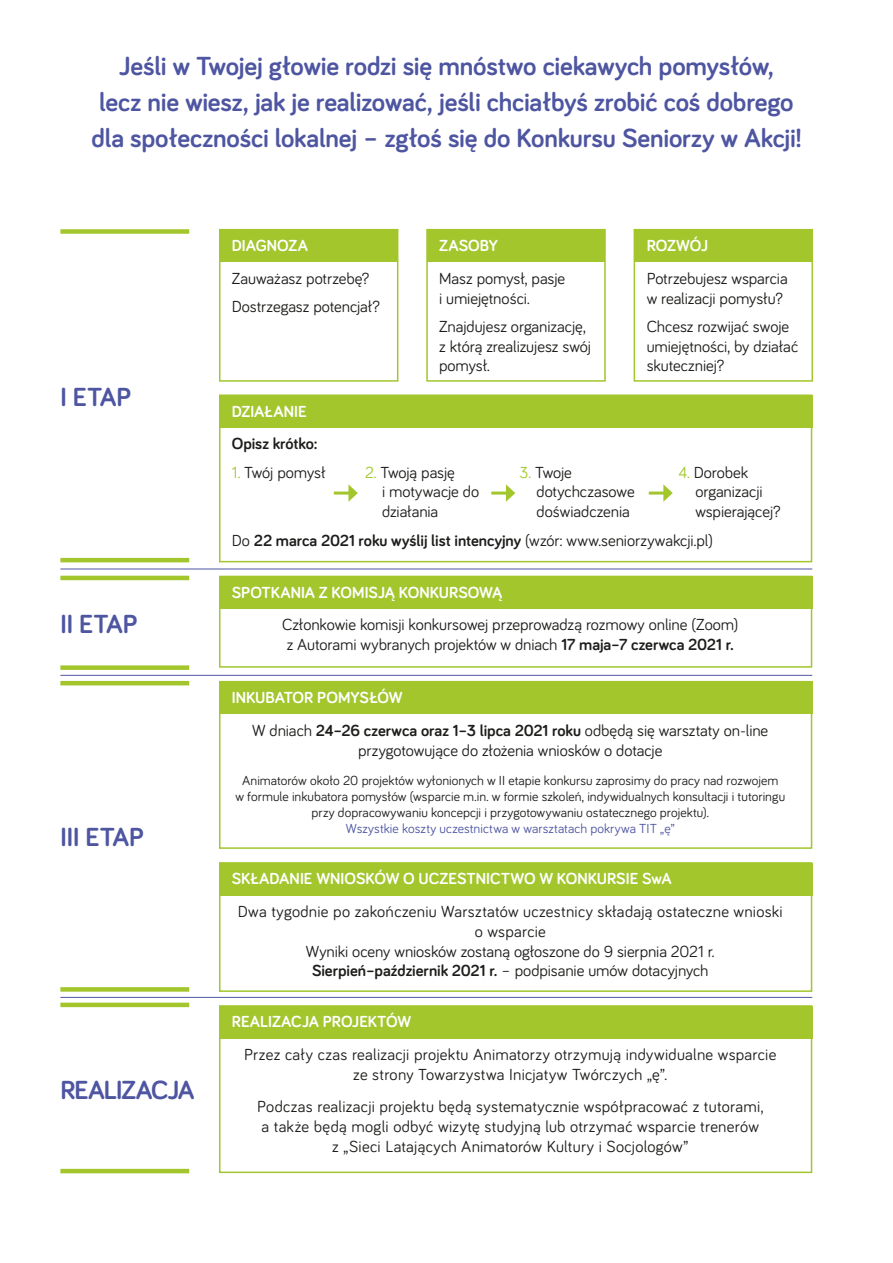
<style>
.page{position:relative;width:893px;height:1263px;background:#fff}
.page>*{position:absolute;margin:0;border:0;box-sizing:border-box;transform-origin:0 0}
.t1{font:700 27px/36px "Bariol";letter-spacing:-.005em;color:#4e55a1;text-align:center}
.t2{font:700 27px "Bariol";letter-spacing:-.035em;color:#4e55a1}
.t3{font:16.5px/19.8px "Bariol";color:#1d1d1b}
.t4{font:700 16.5px "Bariol";color:#fff}
.t5{font:700 16.5px "Bariol";color:#1d1d1b}
.t6{font:13.5px/16.2px "Bariol";letter-spacing:.005em;color:#1d1d1b;text-align:center}
.t7{font:13.5px "Bariol";letter-spacing:.005em;color:#4e55a1}
.s1{color:#a2c62c}
.s2{font-weight:400}
.s3{font-weight:700}
.s4{font-weight:700;color:#fff}
</style>
<div class="page">
<div style="left:219px;top:229px;width:179px;height:153px;border:2px solid #a2c62c"></div>
<div style="left:634px;top:229px;width:179px;height:153px;border:2px solid #a2c62c"></div>
<div style="left:426px;top:229px;width:180px;height:153px;border:2px solid #a2c62c"></div>
<div style="left:220px;top:230px;width:178px;height:32px;background:#a2c62c"></div>
<div style="left:634px;top:230px;width:178px;height:32px;background:#a2c62c"></div>
<div style="left:427px;top:230px;width:178px;height:32px;background:#a2c62c"></div>
<div style="left:219px;top:394px;width:593px;height:168px;border:2px solid #a2c62c"></div>
<div style="left:220px;top:395px;width:592px;height:33px;background:#a2c62c"></div>
<hr style="left:334px;top:492px;width:17px;height:3px;background:#a2c62c">
<svg style="left:348px;top:484px;width:10px;height:18px"></svg>
<hr style="left:491px;top:492px;width:18px;height:3px;background:#a2c62c">
<svg style="left:506px;top:484px;width:9px;height:18px"></svg>
<hr style="left:649px;top:492px;width:17px;height:3px;background:#a2c62c">
<svg style="left:663px;top:484px;width:10px;height:18px"></svg>
<div style="left:219px;top:576px;width:593px;height:92px;border:2px solid #a2c62c"></div>
<div style="left:220px;top:576px;width:592px;height:33px;background:#a2c62c"></div>
<div style="left:219px;top:681px;width:593px;height:168px;border:2px solid #a2c62c"></div>
<div style="left:220px;top:682px;width:592px;height:32px;background:#a2c62c"></div>
<div style="left:219px;top:862px;width:593px;height:130px;border:2px solid #a2c62c"></div>
<div style="left:220px;top:863px;width:592px;height:32px;background:#a2c62c"></div>
<div style="left:219px;top:1005px;width:593px;height:168px;border:2px solid #a2c62c"></div>
<div style="left:220px;top:1006px;width:592px;height:32px;background:#a2c62c"></div>
<div style="left:60px;top:229px;width:129px;height:5px;background:#a2c62c"></div>
<hr style="left:60px;top:558px;width:129px;height:4px;background:#a2c62c">
<hr style="left:60px;top:576px;width:129px;height:4px;background:#a2c62c">
<div style="left:60px;top:665px;width:129px;height:5px;background:#a2c62c"></div>
<hr style="left:60px;top:681px;width:129px;height:4px;background:#a2c62c">
<div style="left:60px;top:987px;width:129px;height:5px;background:#a2c62c"></div>
<hr style="left:60px;top:1003px;width:129px;height:4px;background:#a2c62c">
<hr style="left:60px;top:1169px;width:129px;height:4px;background:#a2c62c">
<hr style="left:60px;top:569px;width:752px;height:1px;background:#4e55a1">
<hr style="left:60px;top:675px;width:752px;height:1px;background:#4e55a1">
<hr style="left:60px;top:997px;width:752px;height:1px;background:#4e55a1">
<h1 class="t1" style="left:92px;top:47px;width:711px">Jeśli w Twojej głowie rodzi się mnóstwo ciekawych pomysłów,<br>lecz nie wiesz, jak je realizować, jeśli chciałbyś zrobić coś dobrego dla społeczności lokalnej – zgłoś się do Konkursu Seniorzy w Akcji!</h1>
<h1 class="t1" style="left:60px;top:378px;width:72px">I eta p</h1>
<h1 class="t1" style="left:60px;top:604px;width:79px">II etap</h1>
<h1 class="t1" style="left:60px;top:818px;width:85px">III etap</h1>
<h1 class="t2" style="left:60px;top:1071px;width:136px">REALIZACJA</h1>
<p class="t4" style="left:232px;top:234px;width:21px">Diagno</p>
<p class="t4" style="left:289px;top:234px;width:19px">za</p>
<p class="t3" style="left:232px;top:263px;width:150px;line-height:28.3px">Zauważasz potrzebę?<br>Dostrzegasz potencjał?</p>
<p class="t4" style="left:439px;top:234px;width:11px">Zaso</p>
<p class="t4" style="left:480px;top:234px;width:20px">by</p>
<p class="t3" style="left:439px;top:267px;width:128px">Masz pomysł, pasje i umiejętności.</p>
<p class="t3" style="left:439px;top:315px;width:154px">Znajdujesz organizację, z którą zrealizujesz swój pomysł.</p>
<p class="t4" style="left:647px;top:234px;width:59px">Rozwój</p>
<p class="t3" style="left:647px;top:267px;width:143px">Potrzebujesz wsparcia w realizacji pomysłu?</p>
<p class="t3" style="left:647px;top:315px;width:153px">Chcesz rozwijać swoje umiejętności, by działać skuteczniej?</p>
<p class="t4" style="left:232px;top:400px;width:51px">Działanie</p>
<p class="t5" style="left:232px;top:432px;width:87px">Opisz krótko:</p>
<p class="t3" style="left:232px;top:461px;width:95px"><span class="s1">1.</span> Twój pomysł</p>
<p class="t3" style="left:382px;top:461px;width:99px;text-indent:-17px"><span class="s1">2.</span> Twoją pasję<br>i motywacje do działania</p>
<p class="t3" style="left:537px;top:461px;width:100px;text-indent:-17px"><span class="s1">3.</span> Twoje dotychczasowe doświadczenia</p>
<p class="t3" style="left:695px;top:461px;width:87px;text-indent:-17px"><span class="s1">4.</span> Dorobek organizacji wspierającej?</p>
<p class="t5" style="left:232px;top:529px;width:483px"><span class="s2">Do</span> 22 marca 2021 roku wyślij list intencyjny <span class="s2">(wzór: www.seniorzywakcji.pl)</span></p>
<p class="t4" style="left:232px;top:581px;width:29px">Spotkania</p>
<p class="t4" style="left:319px;top:581px;width:23px">z komisj</p>
<p class="t4" style="left:385px;top:581px;width:25px">ą konkurso</p>
<p class="t4" style="left:479px;top:581px;width:25px">wą</p>
<p class="t3" style="left:282px;top:614px;width:458px">Członkowie komisji konkursowej przeprowadzą rozmowy online (Zoom) z Autorami wybranych projektów w dniach <span class="s3">17 maja–7 czerwca 2021 r.</span></p>
<p class="t4" style="left:232px;top:686px;width:54px">Inkubator</p>
<p class="t4" style="left:317px;top:686px;width:12px">Pom</p>
<p class="t3" style="left:252px;top:680px;width:518px;line-height:32.5px;text-indent:98px"><span class="s4">ysłów<br></span>W dniach <span class="s3">24–26 czerwca oraz 1–3 lipca 2021 roku</span> odbędą się warsztaty on-line</p>
<p class="t3" style="left:358px;top:739px;width:306px">przygotowujące do złożenia wniosków o dotacje</p>
<p class="t6" style="left:235px;top:771px;width:551px">Animatorów około 20 projektów wyłonionych w II etapie konkursu zaprosimy do pracy nad rozwojem<br>w formule inkubatora pomysłów (wsparcie m.in. w formie szkoleń, indywidualnych konsultacji i tutoringu przy dopracowywaniu koncepcji i przygotowywaniu ostatecznego projektu).</p>
<p class="t7" style="left:346px;top:819px;width:330px">Wszystkie koszty uczestnictwa w warsztatach pokrywa TIT „ę”</p>
<p class="t4" style="left:232px;top:867px;width:38px">Składanie</p>
<p class="t4" style="left:316px;top:867px;width:24px">wniosk</p>
<p class="t4" style="left:374px;top:867px;width:84px">ów o uczestnict</p>
<p class="t4" style="left:510px;top:867px;width:66px">wo w Konkursie</p>
<p class="t4" style="left:642px;top:867px;width:31px">SwA</p>
<p class="t3" style="left:238px;top:901px;width:546px;text-align:center">Dwa tygodnie po zakończeniu Warsztatów uczestnicy składają ostateczne wnioski o wsparcie<br>Wyniki oceny wniosków zostaną ogłoszone do 9 sierpnia 2021 r.<br><span class="s3">Sierpień–październik 2021 r.</span> – podpisanie umów dotacyjnych</p>
<p class="t4" style="left:232px;top:1010px;width:18px">Reali</p>
<p class="t4" style="left:272px;top:1010px;width:20px">zacja</p>
<p class="t4" style="left:323px;top:1010px;width:19px">projekt</p>
<p class="t4" style="left:386px;top:1010px;width:27px">ów</p>
<p class="t3" style="left:244px;top:1044px;width:534px;text-align:center">Przez cały czas realizacji projektu Animatorzy otrzymują indywidualne wsparcie ze strony Towarzystwa Inicjatyw Twórczych „ę”.</p>
<p class="t3" style="left:257px;top:1096px;width:508px;text-align:center">Podczas realizacji projektu będą systematycznie współpracować z tutorami, a także będą mogli odbyć wizytę studyjną lub otrzymać wsparcie trenerów z „Sieci Latających Animatorów Kultury i Socjologów”</p>
</div>
